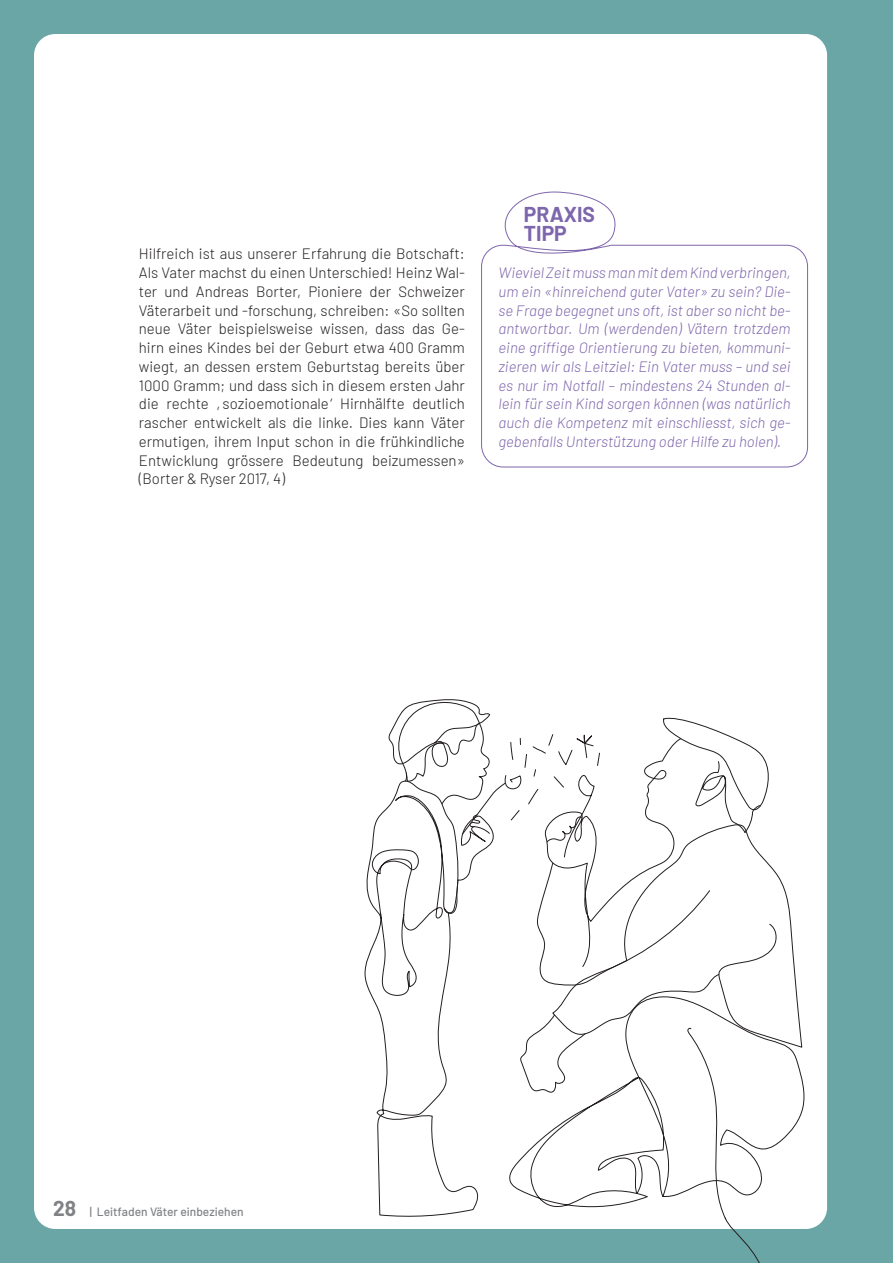
<style>
.page{position:relative;width:893px;height:1263px;background:#6ba6a6}
.page>*{position:absolute;margin:0;border:0;box-sizing:border-box;transform-origin:0 0}
.t1{font:700 21px/18.8px "Barlow";color:#7e66ac}
.t2{font:300 15px/18.8px "Barlow";color:#231f20;text-align:justify}
.t3{font:italic 300 15px/18.8px "Barlow";color:#7e66ac;text-align:justify}
.t4{font:500 12px "Barlow";color:#808285}
.s1{font-weight:700;font-size:21px}
</style>
<div class="page">
<div style="left:34px;top:34px;width:793px;height:1195px;background:#fff;border-radius:21px"></div>
<svg style="left:771px;top:866px;width:27px;height:130px"></svg>
<svg style="left:771px;top:996px;width:34px;height:152px"></svg>
<svg style="left:366px;top:699px;width:405px;height:564px"></svg>
<svg style="left:481px;top:192px;width:327px;height:276px"></svg>
<p class="t2" style="left:139px;top:244px;width:328px">Hilfreich ist aus unserer Erfahrung die Botschaft:<br>Als Vater machst du einen Unterschied! Heinz Wal&shy;ter und Andreas Borter, Pioniere der Schweizer Väterarbeit und -forschung, schreiben: «So sollten neue Väter beispielsweise wissen, dass das Ge&shy;hirn eines Kindes bei der Geburt etwa 400 Gramm wiegt, an dessen erstem Geburtstag bereits über 1000 Gramm; und dass sich in diesem ersten Jahr die rechte ‚sozioemotionale‘ Hirnhälfte deutlich rascher entwickelt als die linke. Dies kann Väter ermutigen, ihrem Input schon in die frühkindliche Entwicklung grössere Bedeutung beizumessen» (Borter &amp; Ryser 2017, 4)</p>
<h1 class="t1" style="left:524px;top:203px;width:73px">PRAXIS<br>TIPP</h1>
<p class="t3" style="left:499px;top:262px;width:294px">Wieviel Zeit muss man mit dem Kind verbringen, um ein «hinreichend guter Vater» zu sein? Die&shy;se Frage begegnet uns oft, ist aber so nicht be&shy;antwortbar. Um (werdenden) Vätern trotzdem eine griffige Orientierung zu bieten, kommuni&shy;zieren wir als Leitziel: Ein Vater muss – und sei es nur im Notfall – mindestens 24 Stunden al&shy;lein für sein Kind sorgen können (was natürlich auch die Kompetenz mit einschliesst, sich ge&shy;gebenfalls Unterstützung oder Hilfe zu holen).</p>
<p class="t4" style="left:53px;top:1203px;width:192px"><span class="s1">28</span> | Leitfaden Väter einbeziehen</p>
</div>
